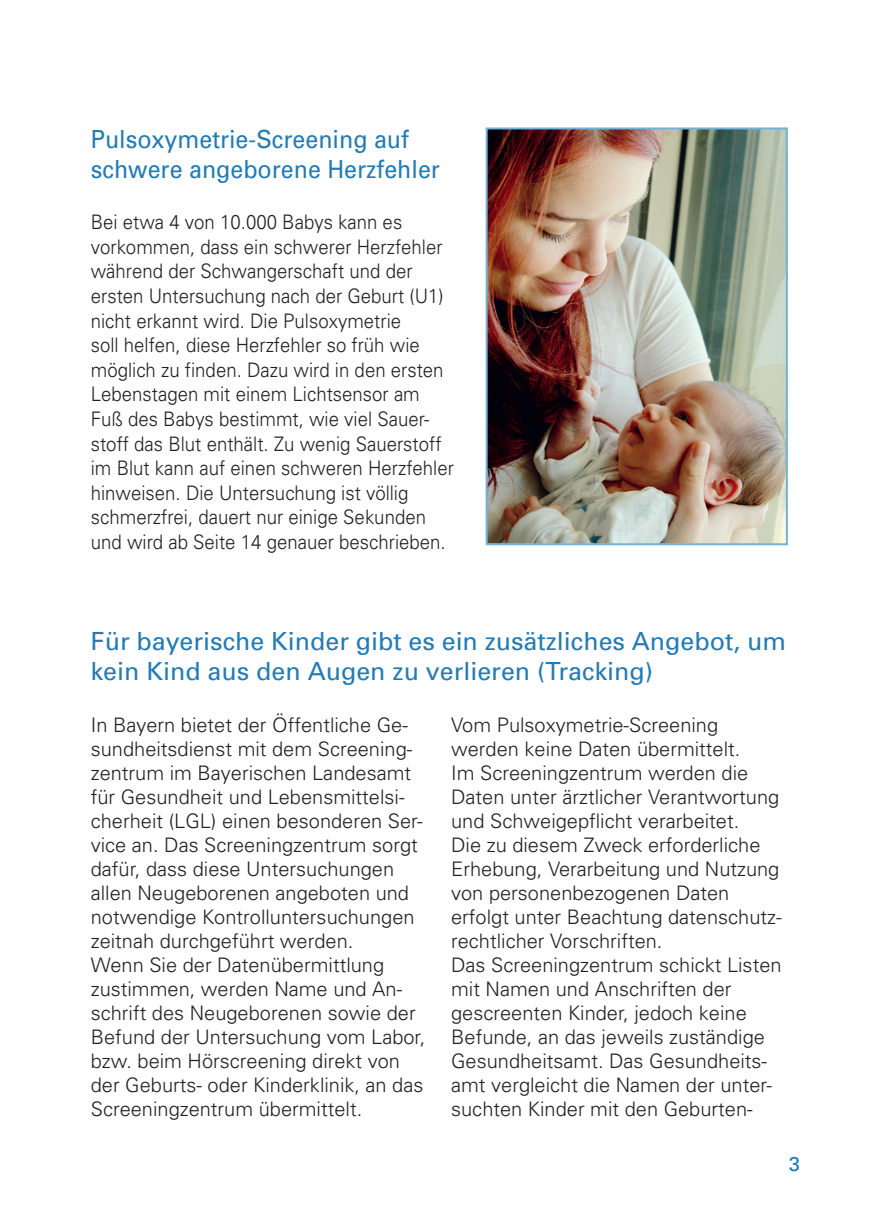
<style>
.page{position:relative;width:874px;height:1225px;background:#fff}
.page>*{position:absolute;margin:0;border:0;box-sizing:border-box;transform-origin:0 0}
.t1{font:25px/30px "Univers";color:#247bb3}
.t2{font:25px/30px "Univers";color:#247bb3;scale:.93 1}
.t3{font:300 20px/24px "Univers";color:#231f20}
.t4{font:300 20px/24.6px "Univers";color:#231f20;scale:.93 1}
.t5{font:20px "Univers";color:#197bb4}
</style>
<div class="page">
<img style="left:488px;top:130px;width:296px;height:412px">
<div style="left:485px;top:127px;width:302px;height:418px;border:2px solid #70b3d8"></div>
<p class="t2" style="left:91px;top:124px;width:377px">Pulsoxymetrie-Screening auf schwere angeborene Herzfehler</p>
<p class="t4" style="left:91px;top:211px;width:392px">Bei etwa 4 von 10.000 Babys kann es vorkommen, dass ein schwerer Herzfehler während der Schwangerschaft und der ersten Untersuchung nach der Geburt (U1) nicht erkannt wird. Die Pulsoxymetrie<br>soll helfen, diese Herzfehler so früh wie möglich zu finden. Dazu wird in den ersten Lebenstagen mit einem Lichtsensor am Fuß des Babys bestimmt, wie viel Sauer&shy;stoff das Blut enthält. Zu wenig Sauerstoff im Blut kann auf einen schweren Herzfehler hinweisen. Die Untersuchung ist völlig schmerzfrei, dauert nur einige Sekunden und wird ab Seite 14 genauer beschrieben.</p>
<p class="t1" style="left:91px;top:626px;width:696px">Für bayerische Kinder gibt es ein zusätzliches Angebot, um kein Kind aus den Augen zu verlieren (Tracking)</p>
<p class="t3" style="left:91px;top:714px;width:336px">In Bayern bietet der Öffentliche Ge&shy;sundheitsdienst mit dem Screening&shy;zentrum im Bayerischen Landesamt für Gesundheit und Lebensmittelsi&shy;cherheit (LGL) einen besonderen Ser&shy;vice an. Das Screeningzentrum sorgt dafür, dass diese Untersuchungen allen Neu geborenen angeboten und notwendige Kontrolluntersuchungen zeitnah durchgeführt werden.<br>Wenn Sie der Datenübermittlung zustimmen, werden Name und An&shy;schrift des Neugeborenen sowie der Befund der Untersuchung vom Labor, bzw. beim Hörscreening direkt von der Geburts- oder Kinderklinik, an das Screeningzentrum übermittelt.</p>
<p class="t3" style="left:451px;top:714px;width:332px">Vom Pulsoxymetrie-Screening werden keine Daten übermittelt.<br>Im Screeningzentrum werden die Daten unter ärztlicher Verantwortung und Schweigepflicht verarbeitet.<br>Die zu diesem Zweck erforderliche Erhebung, Verarbeitung und Nutzung von personenbezogenen Daten erfolgt unter Beachtung datenschutz&shy;rechtlicher Vorschriften.<br>Das Screeningzentrum schickt Listen mit Namen und Anschriften der gescreenten Kinder, jedoch keine Befunde, an das jeweils zuständige Gesundheitsamt. Das Gesundheits&shy;amt vergleicht die Namen der unter&shy;suchten Kinder mit den Geburten-</p>
<p class="t5" style="left:788px;top:1152px;width:13px">3</p>
</div>
